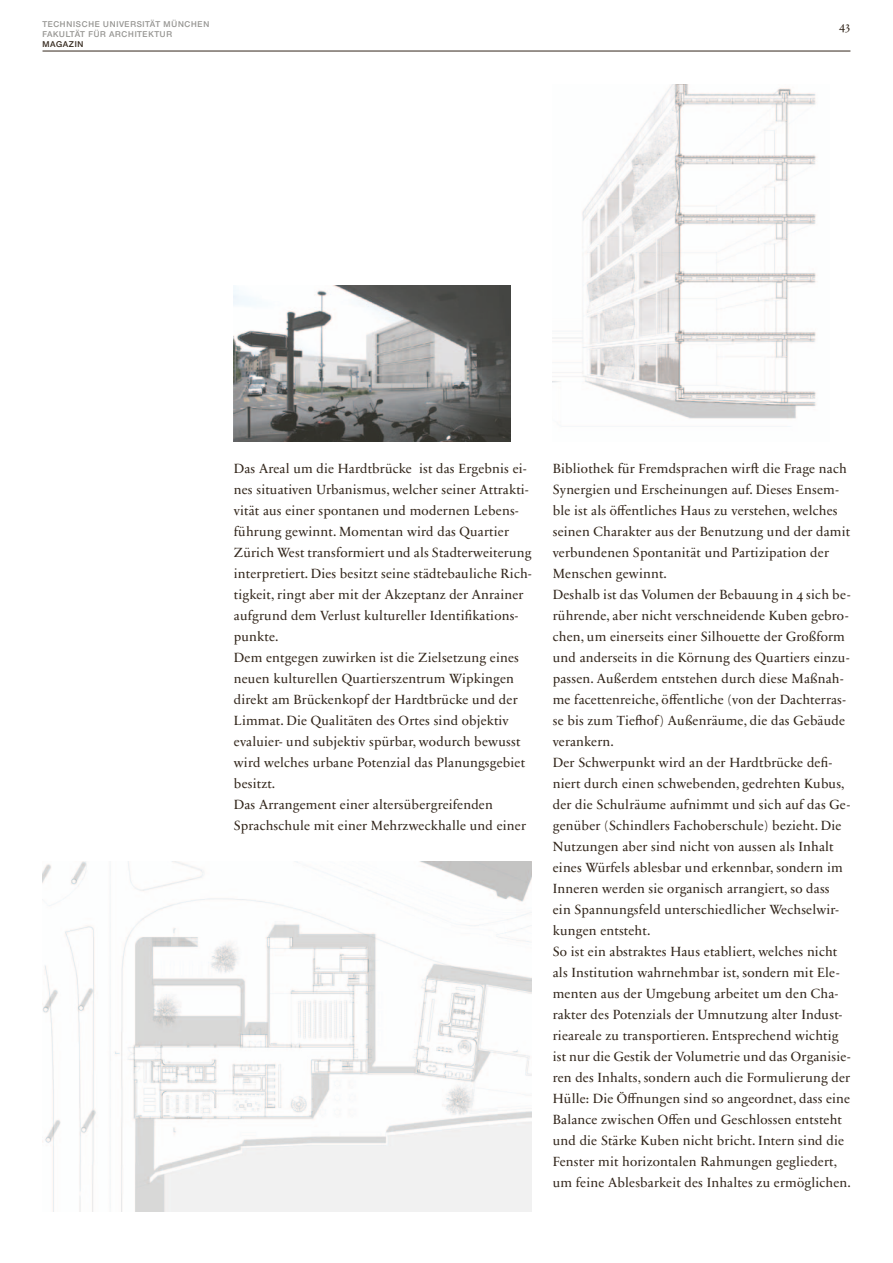
<style>
.page{position:relative;width:893px;height:1263px;background:#fff}
.page>*{position:absolute;margin:0;border:0;box-sizing:border-box;transform-origin:0 0}
.t1{font:13.5px/21px "Sabon Next LT Pro";letter-spacing:.01em;color:#33271c}
.t2{font:12px "Sabon Next LT Pro";color:#33271c}
.t3{font:500 8.25px/9.9px "Neue Helvetica BQ";letter-spacing:.08em;color:#969592}
.t4{font:500 8.25px "Neue Helvetica BQ";letter-spacing:.07em;color:#33271c}
</style>
<div class="page">
<hr style="left:43px;top:51px;width:807px;height:1px;background:#33271c">
<img style="left:553px;top:85px;width:264px;height:342px">
<img style="left:43px;top:862px;width:488px;height:349px">
<img style="left:234px;top:286px;width:276px;height:156px">
<p class="t3" style="left:43px;top:19px;width:168px">TECHNISCHE UNIVERSITÄT MÜNCHEN<br>FAKULTÄT FÜR ARCHITEKTUR</p>
<p class="t4" style="left:43px;top:39px;width:42px">MAGAZIN</p>
<p class="t2" style="left:839px;top:17px;width:13px">43</p>
<p class="t1" style="left:234px;top:457px;width:299px">Das Areal um die Hardtbrücke ist das Ergebnis ei&shy;nes situativen Urbanismus, welcher seiner Attrakti&shy;vität aus einer spontanen und modernen Lebens&shy;führung gewinnt. Momentan wird das Quartier Zürich West transformiert und als Stadterweiterung interpretiert. Dies besitzt seine städtebauliche Rich&shy;tigkeit, ringt aber mit der Akzeptanz der Anrainer aufgrund dem Verlust kultureller Identifikations&shy;punkte.<br>Dem entgegen zuwirken ist die Zielsetzung eines neuen kulturellen Quartierszentrum Wipkingen direkt am Brückenkopf der Hardtbrücke und der Limmat. Die Qualitäten des Ortes sind objektiv evaluier- und subjektiv spürbar, wodurch bewusst wird welches urbane Potenzial das Planungsgebiet besitzt.<br>Das Arrangement einer altersübergreifenden Sprachschule mit einer Mehrzweckhalle und einer</p>
<p class="t1" style="left:553px;top:457px;width:300px">Bibliothek für Fremdsprachen wirft die Frage nach Synergien und Erscheinungen auf. Dieses Ensem&shy;ble ist als öffentliches Haus zu verstehen, welches seinen Charakter aus der Benutzung und der damit verbundenen Spontanität und Partizipation der Menschen gewinnt.<br>Deshalb ist das Volumen der Bebauung in 4 sich be&shy;rührende, aber nicht verschneidende Kuben gebro&shy;chen, um einerseits einer Silhouette der Großform und anderseits in die Körnung des Quartiers einzu&shy;passen. Außerdem entstehen durch diese Maßnah&shy;me facettenreiche, öffentliche (von der Dachterras&shy;se bis zum Tiefhof) Außenräume, die das Gebäude verankern.<br>Der Schwerpunkt wird an der Hardtbrücke defi&shy;niert durch einen schwebenden, gedrehten Kubus, der die Schulräume aufnimmt und sich auf das Ge&shy;genüber (Schindlers Fachoberschule) bezieht. Die Nutzungen aber sind nicht von aussen als Inhalt eines Würfels ablesbar und erkennbar, sondern im Inneren werden sie organisch arrangiert, so dass ein Spannungsfeld unterschiedlicher Wechselwir&shy;kungen entsteht.<br>So ist ein abstraktes Haus etabliert, welches nicht als Institution wahrnehmbar ist, sondern mit Ele&shy;menten aus der Umgebung arbeitet um den Cha&shy;rakter des Potenzials der Umnutzung alter Indust&shy;rieareale zu transportieren. Entsprechend wichtig ist nur die Gestik der Volumetrie und das Organisie&shy;ren des Inhalts, sondern auch die Formulierung der Hülle: Die Öffnungen sind so angeordnet, dass eine Balance zwischen Offen und Geschlossen entsteht und die Stärke Kuben nicht bricht. Intern sind die Fenster mit horizontalen Rahmungen gegliedert, um feine Ablesbarkeit des Inhaltes zu ermöglichen.</p>
</div>
